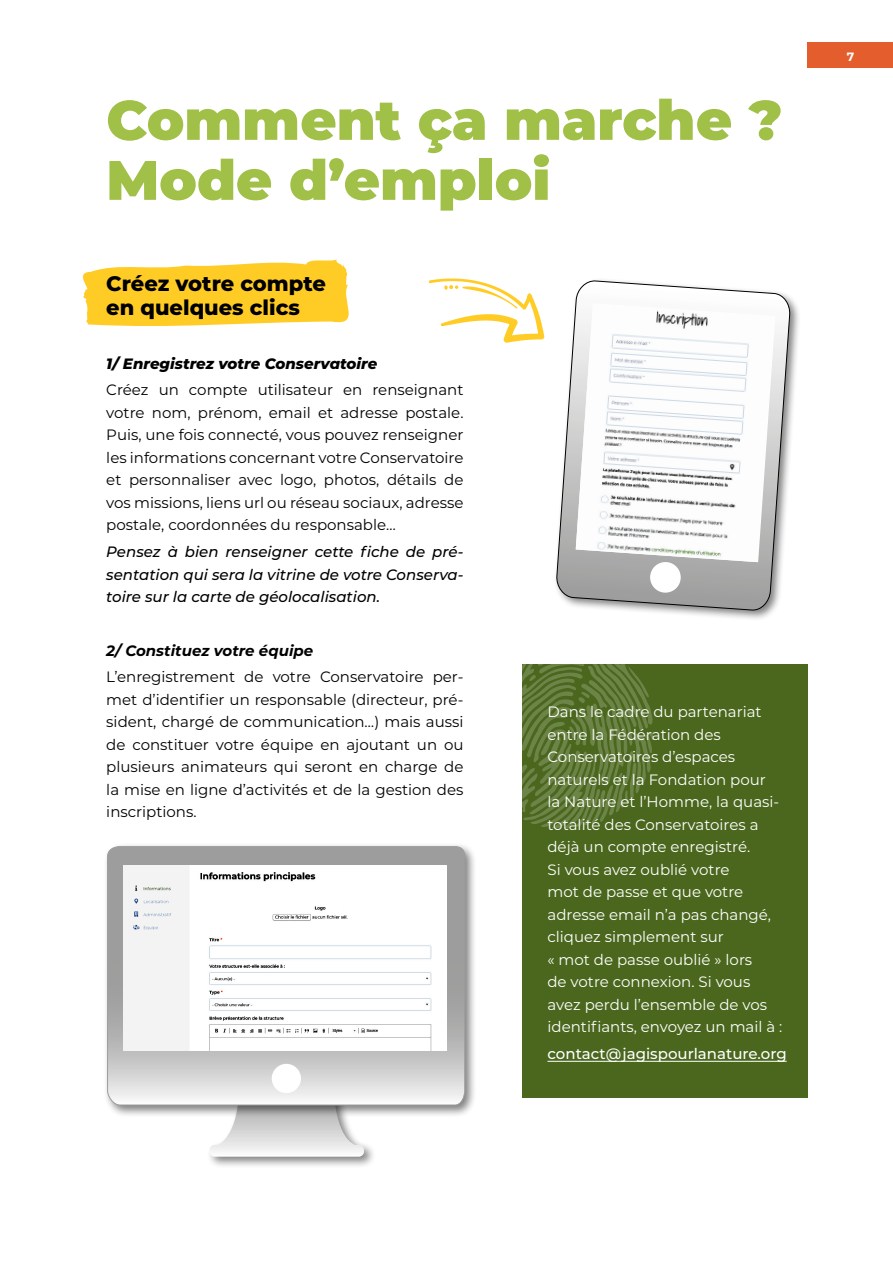
<style>
.page{position:relative;width:893px;height:1263px;background:#fff}
.page>*{position:absolute;margin:0;border:0;box-sizing:border-box;transform-origin:0 0}
.chapitre{font:900 55.5px/60px "Montserrat";color:#a1c048}
.titre_2{font:800 21px/24px "Montserrat";color:#000}
.texte{font:15px/22.5px "Montserrat";color:#000;text-align:justify}
.texte-2{font:15px/22.5px "Montserrat";color:#fff}
.texte-3{font:italic 500 15px/22.5px "Montserrat";color:#000;text-align:justify}
.texte-4{font:italic 800 15px "Montserrat";color:#000}
.texte-5{font:500 15px "Montserrat";color:#fff}
.texte-6{font:italic 700 15px "Montserrat";color:#000}
.t1{font:700 12px "Montserrat";color:#fff}
</style>
<div class="page">
<div style="left:808px;top:43px;width:85px;height:25px;background:#e45d2d"></div>
<svg style="left:83px;top:259px;width:266px;height:67px;background:#ffd243"></svg>
<div style="left:522px;top:664px;width:286px;height:434px;background:#4a671d"></div>
<svg style="left:522px;top:664px;width:132px;height:164px"></svg>
<hr style="left:547px;top:1061px;width:240px;height:1px;background:#fff">
<div style="left:206px;top:1062px;width:170px;height:107px;background:#000;opacity:.5"></div>
<svg style="left:210px;top:1118px;width:154px;height:39px"></svg>
<div style="left:103px;top:842px;width:375px;height:276px;background:#000;opacity:.5"></div>
<svg style="left:107px;top:846px;width:358px;height:259px;background:#c0c0c0"></svg>
<div style="left:272px;top:1064px;width:29px;height:29px;background:#fff;border-radius:50%"></div>
<div style="left:553px;top:277px;width:248px;height:345px;background:#000;opacity:.5"></div>
<svg style="left:556px;top:280px;width:234px;height:331px"></svg>
<svg style="left:649px;top:562px;width:32px;height:31px"></svg>
<img style="left:124px;top:865px;width:322px;height:186px">
<svg style="left:429px;top:279px;width:115px;height:64px"></svg>
<img style="left:576px;top:303px;width:198px;height:259px">
<p class="chapitre" style="left:106px;top:87px;width:678px">Comment ça marche ?<br>Mode d’emploi</p>
<p class="titre_2" style="left:106px;top:270px;width:221px">Créez votre compte en quelques clics</p>
<p class="texte-4" style="left:106px;top:352px;width:273px">1/ Enregistrez votre Conservatoire</p>
<p class="texte" style="left:106px;top:378px;width:359px">Créez un compte utilisateur en renseignant votre nom, prénom, email et adresse postale.<br>Puis, une fois connecté, vous pouvez renseigner les informations concernant votre Conservatoire et personnaliser avec logo, photos, détails de vos missions, liens url ou réseau sociaux, adresse postale, coordonnées du responsable…</p>
<p class="texte-3" style="left:106px;top:540px;width:359px">Pensez à bien renseigner cette fiche de pré&shy;sentation qui sera la vitrine de votre Conserva&shy;toire sur la carte de géolocalisation.</p>
<p class="texte-6" style="left:106px;top:639px;width:208px">2/ Constituez votre équipe</p>
<p class="texte" style="left:106px;top:665px;width:359px">L’enregistrement de votre Conservatoire per&shy;met d’identifier un responsable (directeur, pré&shy;sident, chargé de communication…) mais aussi de constituer votre équipe en ajoutant un ou plusieurs animateurs qui seront en charge de la mise en ligne d’activités et de la gestion des inscriptions.</p>
<p class="texte-2" style="left:547px;top:700px;width:236px">Dans le cadre du partenariat entre la Fédération des<br>Conservatoires d’espaces naturels et la Fondation pour la Nature et l’Homme, la quasi&shy;totalité des Conservatoires a déjà un compte enregistré.<br>Si vous avez oublié votre<br>mot de passe et que votre adresse email n’a pas changé, cliquez simplement sur<br>« mot de passe oublié » lors<br>de votre connexion. Si vous avez perdu l’ensemble de vos identifiants, envoyez un mail à :</p>
<p class="texte-5" style="left:547px;top:1043px;width:241px">contact@jagispourlanature.org</p>
<p class="t1" style="left:847px;top:48px;width:9px">7</p>
</div>
